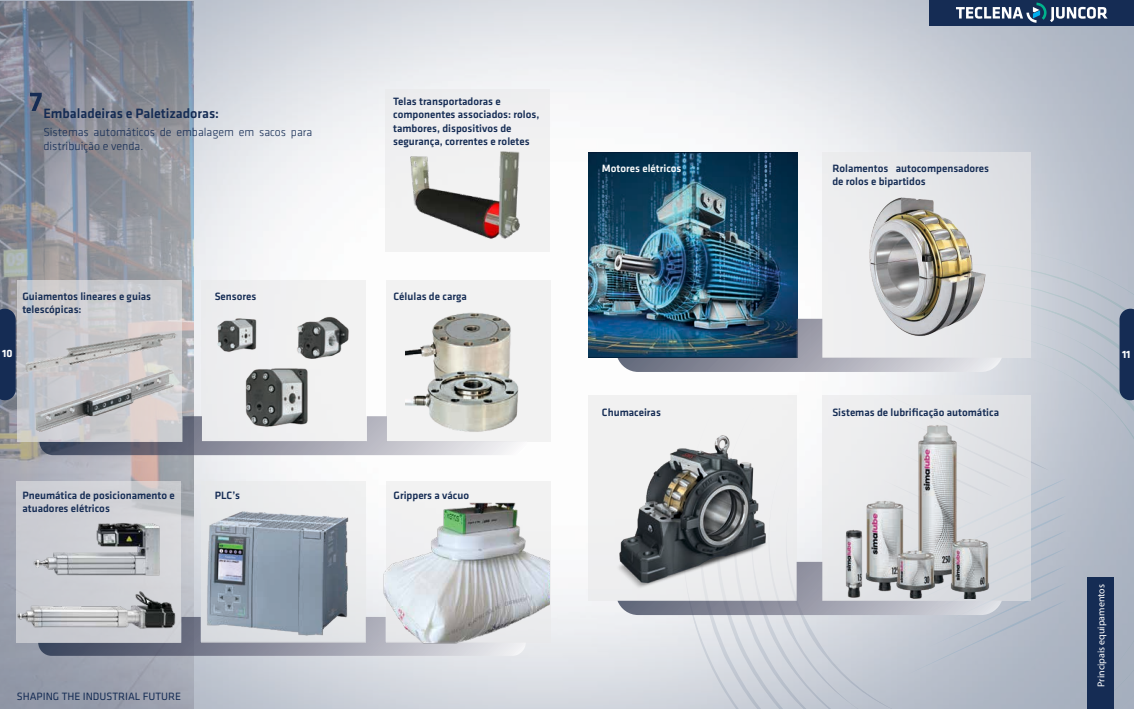
<style>
.page{position:relative;width:1134px;height:709px;background:#fff}
.page>*{position:absolute;margin:0;border:0;box-sizing:border-box;transform-origin:0 0}
.t1{font:500 14px "Klavika";color:#152c54}
.t2{font:300 12px/14.4px "Klavika";color:#152c54}
.t3{font:500 11px/13.2px "Klavika";color:#152c54}
.t4{font:11px "Klavika";color:#152c54}
.t5{font:500 11px "Klavika";color:#fff}
.t6{font:700 11px "Klavika";color:#fff}
.t7{font:10px "Myriad Pro";color:#fff}
</style>
<div class="page">
<img style="left:0;top:1px;width:1134px;height:708px">
<div style="left:385px;top:89px;width:165px;height:163px;background:#eeeef0"></div>
<div style="left:589px;top:395px;width:208px;height:205px;background:#f1f1f1"></div>
<img style="left:589px;top:152px;width:208px;height:206px">
<div style="left:822px;top:152px;width:209px;height:206px;background:#e8e8e9"></div>
<img style="left:774px;top:182px;width:297px;height:65px">
<img style="left:574px;top:418px;width:15px;height:171px">
<div style="left:929px;top:0;width:205px;height:25px;background:#152c54"></div>
<svg style="left:956px;top:3px;width:151px;height:20px"></svg>
<svg style="left:0;top:309px;width:16px;height:91px"></svg>
<svg style="left:617px;top:247px;width:517px;height:462px"></svg>
<svg style="left:38px;top:617px;width:488px;height:39px;background:#9194a2"></svg>
<div style="left:16px;top:481px;width:165px;height:161px;background:#cecfd5"></div>
<div style="left:201px;top:481px;width:165px;height:161px;background:#e7e8e8"></div>
<div style="left:386px;top:481px;width:164px;height:161px;background:#f2f2f2"></div>
<svg style="left:17px;top:281px;width:165px;height:80px;background:#cacbce"></svg>
<div style="left:201px;top:281px;width:165px;height:161px;background:#f0f0f1"></div>
<div style="left:386px;top:281px;width:164px;height:161px;background:#f2f2f2"></div>
<svg style="left:39px;top:416px;width:488px;height:39px"></svg>
<img style="left:374px;top:128px;width:189px;height:117px">
<img style="left:346px;top:488px;width:237px;height:155px">
<img style="left:206px;top:317px;width:155px;height:113px">
<img style="left:201px;top:505px;width:154px;height:135px">
<img style="left:405px;top:312px;width:122px;height:123px">
<svg style="left:30px;top:93px;width:12px;height:18px"></svg>
<img style="left:15px;top:503px;width:163px;height:137px">
<img style="left:24px;top:301px;width:154px;height:60px">
<img style="left:15px;top:361px;width:174px;height:83px">
<p class="t1" style="left:43px;top:105px;width:177px">Embaladeiras e Paletizadoras:</p>
<p class="t2" style="left:43px;top:125px;width:270px">Sistemas automáticos de embalagem em sacos para distribuição e venda.</p>
<p class="t3" style="left:22px;top:289px;width:130px">Guiamentos lineares e guias telescópicas:</p>
<p class="t3" style="left:215px;top:289px;width:43px">Sensores</p>
<p class="t3" style="left:393px;top:95px;width:148px">Telas transportadoras e componentes associados: rolos, tambores, dispositivos de segurança, correntes e roletes</p>
<p class="t3" style="left:394px;top:289px;width:75px">Células de carga</p>
<p class="t5" style="left:602px;top:162px;width:81px">Motores elétricos</p>
<p class="t3" style="left:832px;top:161px;width:158px">Rolamentos autocompensadores de rolos e bipartidos</p>
<p class="t6" style="left:2px;top:347px;width:12px">10</p>
<p class="t6" style="left:1122px;top:348px;width:10px">11</p>
<p class="t3" style="left:22px;top:488px;width:154px">Pneumática de posicionamento e atuadores elétricos</p>
<p class="t3" style="left:215px;top:488px;width:27px">PLC’s</p>
<p class="t4" style="left:17px;top:690px;width:166px">SHAPING THE INDUSTRIAL FUTURE</p>
<p class="t3" style="left:394px;top:488px;width:77px">Grippers a vácuo</p>
<p class="t3" style="left:602px;top:406px;width:60px">Chumaceiras</p>
<p class="t3" style="left:832px;top:406px;width:168px">Sistemas de lubrificação automática</p>
<p class="t7" style="left:1095px;top:687px;width:104px;rotate:-90deg">Principais equipamentos</p>
</div>
